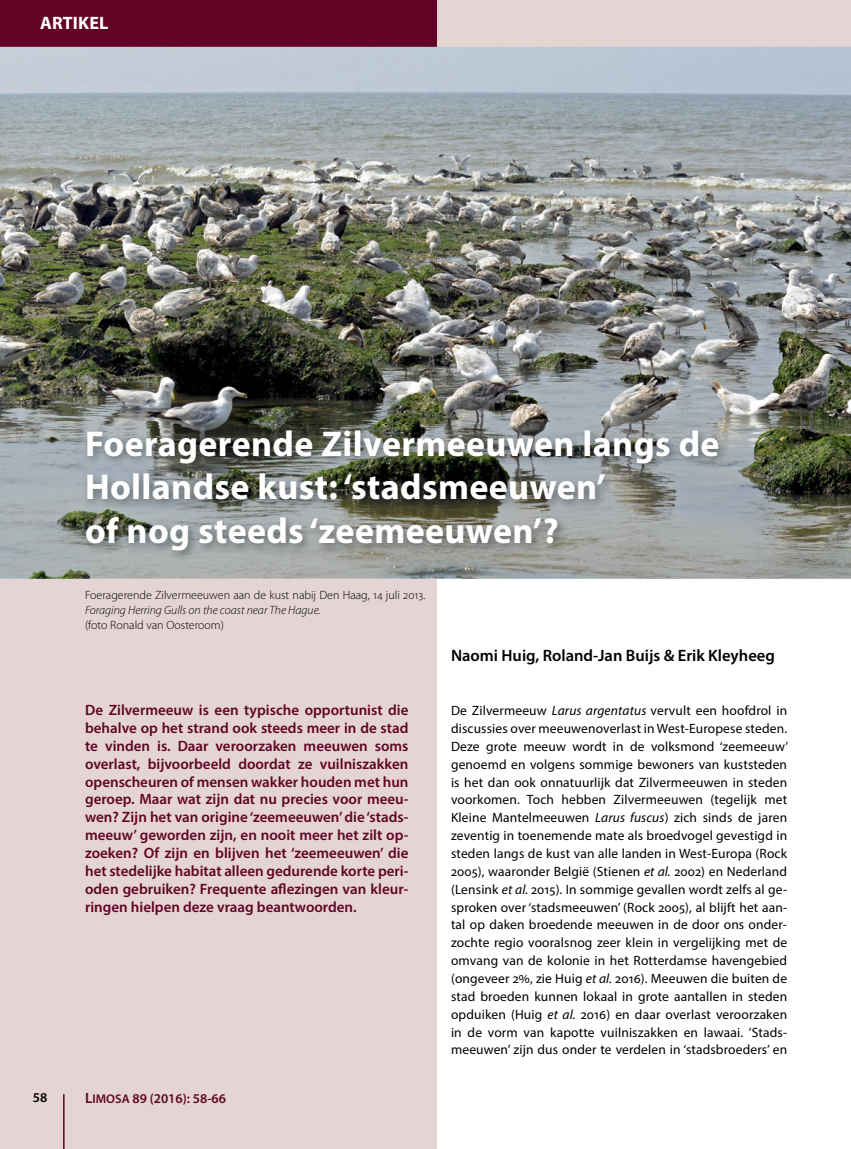
<style>
.page{position:relative;width:851px;height:1149px;background:#fff}
.page>*{position:absolute;margin:0;border:0;box-sizing:border-box;transform-origin:0 0}
.t1{font:700 36px/43.5px "Myriad Pro";letter-spacing:.01em;color:#fff}
.t2{font:700 18px "Myriad Pro";letter-spacing:.01em;color:#fff}
.t3{font:600 16.5px "Myriad Pro";color:#000}
.t4{font:600 15px/17.9px "Myriad Pro";color:#610425;text-align:justify}
.t5{font:13.5px/17.9px "Myriad Pro";letter-spacing:.01em;color:#000;text-align:justify}
.t6{font:600 13.5px "Myriad Pro";color:#610425}
.t7{font:600 13.5px "Myriad Pro";color:#000}
.t8{font:300 12px "Myriad Pro";color:#000}
.t9{font:italic 300 12px "Myriad Pro";color:#000}
.s1{font-style:italic}
.s2{font-size:15px}
.s3{font-size:12.6px}
</style>
<div class="page">
<div style="left:0;top:0;width:436px;height:1148px;background:#e4d4d3"></div>
<div style="left:402px;top:0;width:448px;height:47px;background:#e4d4d3"></div>
<div style="left:0;top:0;width:436px;height:47px;background:#610425"></div>
<img style="left:0;top:47px;width:850px;height:531px">
<hr style="left:63px;top:1093px;width:2px;height:55px;background:#610425">
<img style="left:81px;top:424px;width:648px;height:137px">
<h2 class="t2" style="left:40px;top:11px;width:70px">ARTIKEL</h2>
<h1 class="t1" style="left:85px;top:420px;width:636px">Foeragerende Zilvermeeuwen langs de<br>Hollandse kust: ‘stadsmeeuwen’<br>of nog steeds ‘zeemeeuwen’?</h1>
<p class="t7" style="left:33px;top:1088px;width:16px">58</p>
<p class="t8" style="left:85px;top:587px;width:342px">Foeragerende Zilvermeeuwen aan de kust nabij Den Haag, 14 juli 2013.</p>
<p class="t9" style="left:85px;top:602px;width:237px">Foraging Herring Gulls on the coast near The Hague.</p>
<p class="t8" style="left:85px;top:617px;width:140px">(foto Ronald van Oosteroom)</p>
<p class="t3" style="left:451px;top:645px;width:325px">Naomi Huig, Roland-Jan Buijs &amp; Erik Kleyheeg</p>
<p class="t4" style="left:85px;top:700px;width:325px">De Zilvermeeuw is een typische opportunist die behalve op het strand ook steeds meer in de stad te vinden is. Daar veroorzaken meeuwen soms overlast, bijvoorbeeld doordat ze vuilniszakken openscheuren of mensen wakker houden met hun geroep. Maar wat zijn dat nu precies voor meeu&shy;wen? Zijn het van origine ‘zeemeeuwen’ die ‘stads&shy;meeuw’ geworden zijn, en nooit meer het zilt op&shy;zoeken? Of zijn en blijven het ‘zeemeeuwen’ die het stedelijke habitat alleen gedurende korte peri&shy;oden gebruiken? Frequente aflezingen van kleur&shy;ringen hielpen deze vraag beantwoorden.</p>
<p class="t5" style="left:451px;top:701px;width:339px">De Zilvermeeuw <span class="s1">Larus argentatus</span> vervult een hoofdrol in discussies over meeuwenoverlast in West-Europese steden.<br>Deze grote meeuw wordt in de volksmond ‘zeemeeuw’ genoemd en volgens sommige bewoners van kuststeden is het dan ook onnatuurlijk dat Zilvermeeuwen in steden voorkomen. Toch hebben Zilvermeeuwen (tegelijk met Kleine Mantelmeeuwen <span class="s1">Larus fuscus</span>) zich sinds de jaren zeventig in toenemende mate als broedvogel gevestigd in steden langs de kust van alle landen in West-Europa (Rock 2005), waaronder België (Stienen <span class="s1">et al.</span> 2002) en Nederland (Lensink <span class="s1">et al.</span> 2015). In sommige gevallen wordt zelfs al ge&shy;sproken over ‘stadsmeeuwen’ (Rock 2005), al blijft het aan&shy;tal op daken broedende meeuwen in de door ons onder&shy;zochte regio vooralsnog zeer klein in vergelijking met de omvang van de kolonie in het Rotterdamse havengebied (ongeveer 2%, zie Huig <span class="s1">et al.</span> 2016). Meeuwen die buiten de stad broeden kunnen lokaal in grote aantallen in steden opduiken (Huig <span class="s1">et al.</span> 2016) en daar overlast veroorzaken in de vorm van kapotte vuilniszakken en lawaai. ’Stads&shy;meeuwen’ zijn dus onder te verdelen in ‘stadsbroeders’ en</p>
<p class="t6" style="left:85px;top:1089px;width:142px"><span class="s2">L</span><span class="s3">IMOSA</span> 89 (2016): 58-66</p>
</div>
